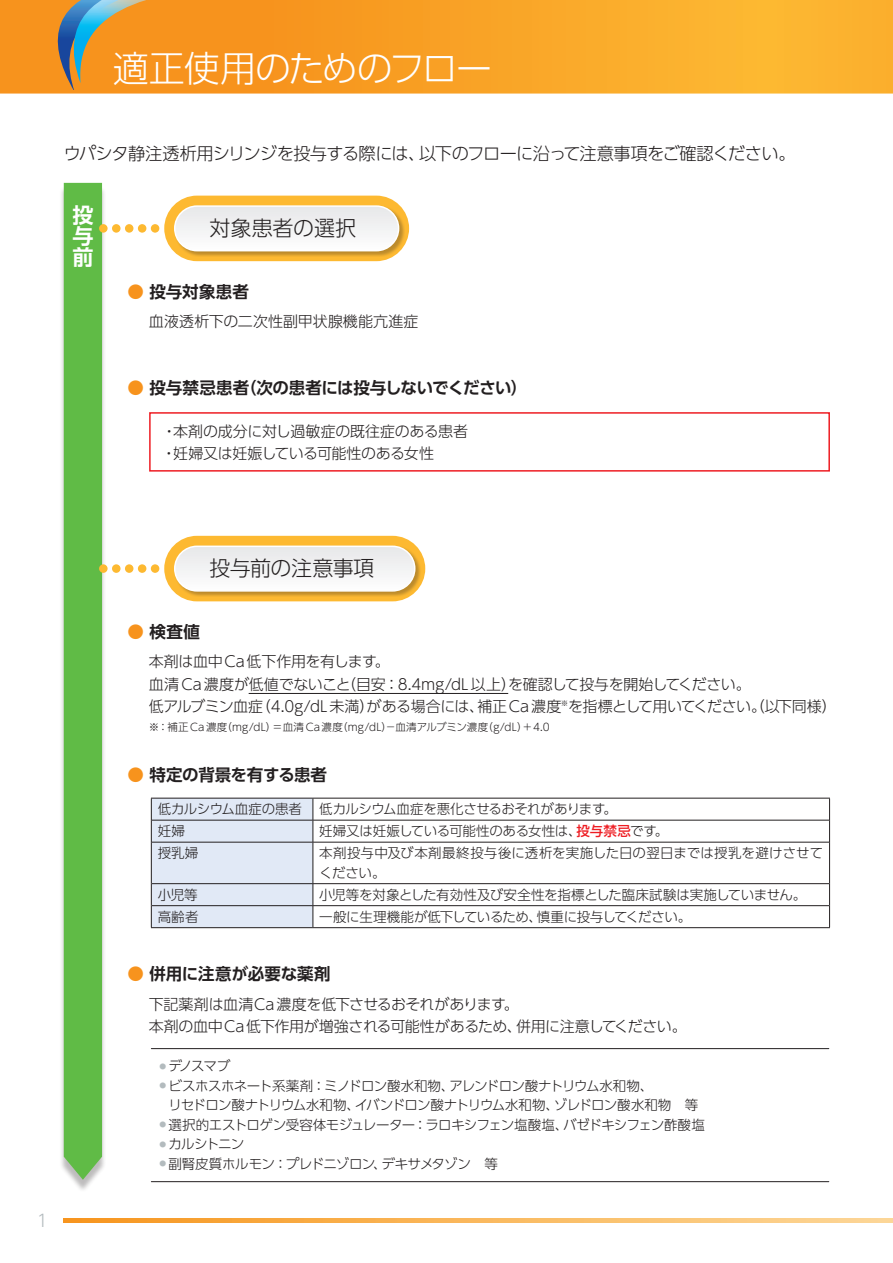
<style>
.page{position:relative;width:893px;height:1263px;background:#fff}
.page>*{position:absolute;margin:0;border:0;box-sizing:border-box;transform-origin:0 0}
.t1{font:300 36px "UD Shin Go Pro";letter-spacing:-.04em;color:#fff}
.t2{font:300 21px "UD Shin Go Pro";letter-spacing:-.02em;color:#231f20}
.t3{font:300 21px "UD Shin Go Pro";color:#231f20}
.t4{font:700 21px/21px "UD Shin Go Pro De";color:#fff;text-align:justify}
.t5{font:300 17.25px "UD Shin Go Pro";letter-spacing:-.045em;color:#231f20}
.t6{font:300 16.95px "UD Shin Go Pro";color:#b3bbbe}
.t7{font:700 16.5px "UD Shin Go Pro De";letter-spacing:-.015em;color:#231f20}
.t8{font:300 15px/22.5px "UD Shin Go Pro";letter-spacing:-.02em;color:#231f20}
.t9{font:300 15px "UD Shin Go Pro";letter-spacing:.01em;color:#231f20}
.t10{font:300 13.5px "UD Shin Go Pro";letter-spacing:-.025em;color:#231f20}
.t11{font:300 13.5px/19.5px "UD Shin Go Pro";letter-spacing:-.055em;color:#231f20}
.t12{font:300 13.5px/19.5px "UD Shin Go Pro";letter-spacing:.005em;color:#231f20}
.t13{font:300 10.5px "UD Shin Go Pro";letter-spacing:.02em;color:#231f20}
.s1{color:#f7931d}
.s2{font-weight:500;color:#ee1d23}
</style>
<div class="page">
<svg style="left:0;top:0;width:893px;height:94px;background:#f9a629"></svg>
<svg style="left:64px;top:1218px;width:829px;height:4px;background:#f9b75c"></svg>
<div style="left:59px;top:187px;width:48px;height:1005px;background:#231f20;opacity:.3"></div>
<div style="left:64px;top:183px;width:38px;height:997px;background:#60bb46"></div>
<svg style="left:50px;top:0;width:207px;height:89px;background:#dd9334"></svg>
<div style="left:164px;top:196px;width:245px;height:65px;background:#fdb931;border-radius:33px"></div>
<div style="left:174px;top:205px;width:231px;height:52px;background:#231f20;opacity:.3"></div>
<div style="left:175px;top:206px;width:224px;height:45px;background:#f2f3f4;border-radius:22px"></div>
<div style="left:174px;top:205px;width:225px;height:46px;border:2px solid #fff;border-radius:22px"></div>
<div style="left:151px;top:224px;width:8px;height:9px;background:#fdb931;border-radius:50%"></div>
<div style="left:138px;top:224px;width:8px;height:9px;background:#fdb931;border-radius:50%"></div>
<div style="left:125px;top:224px;width:8px;height:9px;background:#fdb931;border-radius:50%"></div>
<div style="left:112px;top:224px;width:9px;height:9px;background:#fdb931;border-radius:50%"></div>
<div style="left:99px;top:224px;width:9px;height:9px;background:#fdb931;border-radius:50%"></div>
<div style="left:164px;top:536px;width:261px;height:65px;background:#fdb931;border-radius:33px"></div>
<div style="left:174px;top:545px;width:247px;height:52px;background:#231f20;opacity:.3"></div>
<div style="left:175px;top:546px;width:240px;height:45px;background:#f2f3f4;border-radius:22px"></div>
<div style="left:174px;top:545px;width:241px;height:47px;border:2px solid #fff;border-radius:22px"></div>
<div style="left:151px;top:564px;width:8px;height:9px;background:#fdb931;border-radius:50%"></div>
<div style="left:138px;top:564px;width:8px;height:9px;background:#fdb931;border-radius:50%"></div>
<div style="left:125px;top:564px;width:8px;height:9px;background:#fdb931;border-radius:50%"></div>
<div style="left:112px;top:564px;width:9px;height:9px;background:#fdb931;border-radius:50%"></div>
<div style="left:99px;top:564px;width:9px;height:9px;background:#fdb931;border-radius:50%"></div>
<div style="left:149px;top:412px;width:681px;height:60px;border:2px solid #ee1d23"></div>
<hr style="left:151px;top:1048px;width:678px;height:1px;background:#231f20">
<hr style="left:151px;top:1181px;width:678px;height:1px;background:#231f20">
<hr style="left:249px;top:693px;width:259px;height:1px;background:#231f20">
<hr style="left:313px;top:820px;width:516px;height:1px;background:#231f20">
<hr style="left:313px;top:842px;width:516px;height:1px;background:#231f20">
<hr style="left:313px;top:883px;width:516px;height:1px;background:#231f20">
<hr style="left:313px;top:905px;width:516px;height:1px;background:#231f20">
<hr style="left:313px;top:798px;width:517px;height:1px;background:#231f20">
<svg style="left:829px;top:798px;width:1px;height:44px"></svg>
<hr style="left:829px;top:842px;width:1px;height:42px;background:#231f20">
<svg style="left:151px;top:798px;width:163px;height:129px;background:#d8dfeb"></svg>
<svg style="left:829px;top:884px;width:1px;height:43px"></svg>
<hr style="left:151px;top:927px;width:162px;height:1px;background:#231f20">
<hr style="left:313px;top:927px;width:517px;height:1px;background:#231f20">
<h1 class="t1" style="left:113px;top:39px;width:381px">適正使用のためのフロー</h1>
<p class="t5" style="left:64px;top:140px;width:733px">ウパシタ静注透析用シリンジを投与する際には、以下のフローに沿って注意事項をご確認ください。</p>
<h2 class="t4" style="left:72px;top:204px;width:22px">投与前</h2>
<h2 class="t3" style="left:210px;top:211px;width:148px">対象患者の選択</h2>
<p class="t7" style="left:128px;top:278px;width:123px"><span class="s1">●</span> 投与対象患者</p>
<p class="t9" style="left:149px;top:310px;width:271px">血液透析下の二次性副甲状腺機能亢進症</p>
<p class="t7" style="left:128px;top:374px;width:401px"><span class="s1">●</span> 投与禁忌患者（次の患者には投与しないでください）</p>
<p class="t8" style="left:161px;top:419px;width:308px">・本剤の成分に対し過敏症の既往症のある患者・妊婦又は妊娠している可能性のある女性</p>
<p class="t6" style="left:37px;top:1207px;width:13px">1</p>
<h2 class="t2" style="left:210px;top:551px;width:166px">投与前の注意事項</h2>
<p class="t7" style="left:128px;top:618px;width:74px"><span class="s1">●</span> 検査値</p>
<p class="t8" style="left:149px;top:650px;width:689px">本剤は血中Ca低下作用を有します。<br>血清 Ca濃度が低値でないこと（目安：8.4mg/dL 以上）を確認して投与を開始してください。<br>低アルブミン血症（4.0g/dL 未満）がある場合には、補正Ca濃度<sup>※</sup>を指標として用いてください。（以下同様）</p>
<p class="t13" style="left:149px;top:718px;width:402px">※：補正Ca濃度（mg/dL）=血清 Ca濃度（mg/dL）－血清アルブミン濃度（g/dL）＋4.0</p>
<p class="t7" style="left:128px;top:761px;width:201px"><span class="s1">●</span> 特定の背景を有する患者</p>
<p class="t10" style="left:158px;top:798px;width:146px">低カルシウム血症の患者</p>
<p class="t10" style="left:319px;top:798px;width:299px">低カルシウム血症を悪化させるおそれがあります。</p>
<p class="t10" style="left:158px;top:820px;width:29px">妊婦</p>
<p class="t10" style="left:319px;top:820px;width:351px">妊婦又は妊娠している可能性のある女性は、<span class="s2">投与禁忌</span>です。</p>
<p class="t10" style="left:158px;top:842px;width:42px">授乳婦</p>
<p class="t12" style="left:319px;top:843px;width:505px">本剤投与中及び本剤最終投与後に透析を実施した日の翌日までは授乳を避けさせてください。</p>
<p class="t10" style="left:158px;top:884px;width:42px">小児等</p>
<p class="t10" style="left:319px;top:884px;width:489px">小児等を対象とした有効性及び安全性を指標とした臨床試験は実施していません。</p>
<p class="t10" style="left:158px;top:906px;width:42px">高齢者</p>
<p class="t10" style="left:319px;top:906px;width:374px">一般に生理機能が低下しているため、慎重に投与してください。</p>
<p class="t7" style="left:128px;top:960px;width:205px"><span class="s1">●</span> 併用に注意が必要な薬剤</p>
<p class="t8" style="left:149px;top:992px;width:540px">下記薬剤は血清Ca濃度を低下させるおそれがあります。<br>本剤の血中Ca低下作用が増強される可能性があるため、併用に注意してください。</p>
<p class="t10" style="left:159px;top:1055px;width:72px"><sup>●</sup> デノスマブ</p>
<p class="t11" style="left:168px;top:1075px;width:531px;text-indent:-9px"><sup>●</sup> ビスホスホネート系薬剤：ミノドロン酸水和物、アレンドロン酸ナトリウム水和物、<br>リセドロン酸ナトリウム水和物、イバンドロン酸ナトリウム水和物、ゾレドロン酸水和物　等</p>
<p class="t10" style="left:159px;top:1113px;width:547px"><sup>●</sup> 選択的エストロゲン受容体モジュレーター：ラロキシフェン塩酸塩、バゼドキシフェン酢酸塩</p>
<p class="t10" style="left:159px;top:1133px;width:86px"><sup>●</sup> カルシトニン</p>
<p class="t10" style="left:159px;top:1152px;width:340px"><sup>●</sup> 副腎皮質ホルモン：プレドニゾロン、デキサメタゾン　等</p>
</div>
